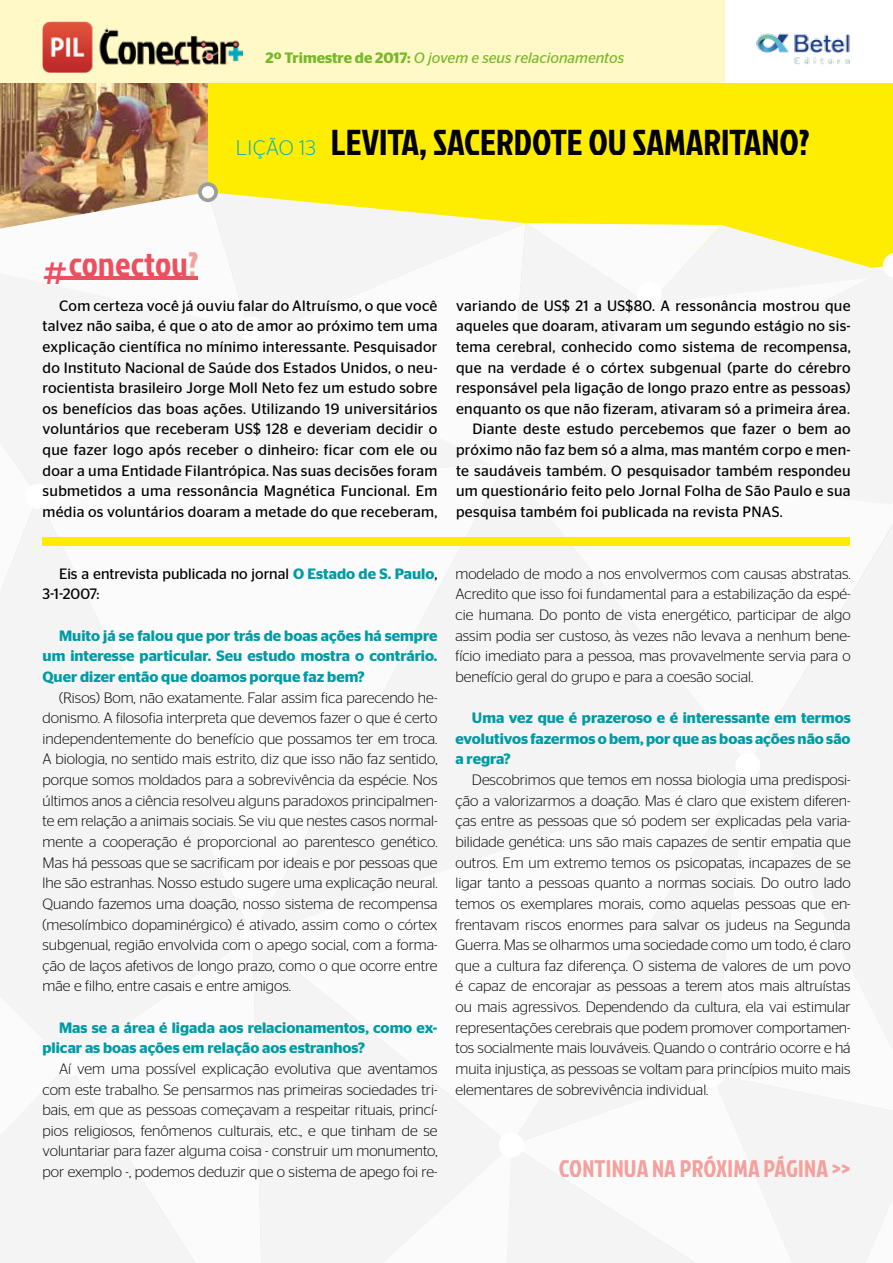
<style>
.page{position:relative;width:893px;height:1263px;background:#fff}
.page>*{position:absolute;margin:0;border:0;box-sizing:border-box;transform-origin:0 0}
.t1{font:36px "Jockey One";color:#000}
.t2{font:34.05px "Jockey One";letter-spacing:.01em;color:#ea5160}
.t3{font:24px "Jockey One";letter-spacing:.01em;color:#f4a09d}
.t4{font:300 15px/20.7px "Stag Sans";color:#000;text-align:justify}
.t5{font:15px/20.7px "Stag Sans";letter-spacing:.02em;color:#000;text-align:justify}
.t6{font:600 15px/20.7px "Stag Sans";color:#009ba4;text-align:justify}
.t7{font:15px/20.7px "Stag Sans";color:#000}
.t8{font:italic 15px "Stag Sans";color:#76b82a}
.s1{font-weight:600;font-style:normal}
.s2{font-size:40.8px}
.s3{color:#f4a09d}
.s4{font-family:"Stag Sans";font-weight:300;font-size:21px;color:#00aec3}
.s5{font-weight:600;color:#009ba4}
</style>
<div class="page">
<div style="left:0;top:0;width:893px;height:124px;background:#fff9c7"></div>
<div style="left:725px;top:0;width:168px;height:124px;background:#fff"></div>
<div style="left:43px;top:84px;width:850px;height:235px;background:#ffed00"></div>
<img style="left:0;top:84px;width:208px;height:108px">
<svg style="left:0;top:192px;width:208px;height:81px;background:#eae1d8"></svg>
<div style="left:0;top:273px;width:251px;height:190px;background:#f4f4f4"></div>
<svg style="left:208px;top:193px;width:315px;height:146px;fill:#f8f4f4"></svg>
<div style="left:251px;top:223px;width:255px;height:240px;background:#f4f4f4"></div>
<div style="left:0;top:442px;width:38px;height:44px;background:#f4f4f4"></div>
<div style="left:38px;top:463px;width:215px;height:32px;background:#f4f4f4"></div>
<svg style="left:253px;top:463px;width:253px;height:303px"></svg>
<div style="left:506px;top:504px;width:242px;height:262px;background:#f4f4f4"></div>
<div style="left:0;top:508px;width:253px;height:488px;background:#f4f4f4"></div>
<div style="left:258px;top:766px;width:253px;height:166px;background:#f4f4f4"></div>
<div style="left:748px;top:524px;width:145px;height:242px;background:#f4f4f4"></div>
<svg style="left:506px;top:473px;width:387px;height:31px"></svg>
<div style="left:69px;top:936px;width:184px;height:60px;background:#f4f4f4"></div>
<div style="left:253px;top:944px;width:248px;height:319px;background:#f4f4f4"></div>
<svg style="left:511px;top:766px;width:201px;height:308px"></svg>
<svg style="left:712px;top:766px;width:181px;height:295px"></svg>
<svg style="left:518px;top:1074px;width:182px;height:67px"></svg>
<div style="left:382px;top:1145px;width:313px;height:118px;background:#f4f4f4"></div>
<div style="left:717px;top:1077px;width:176px;height:186px;background:#f4f4f4"></div>
<svg style="left:0;top:996px;width:264px;height:267px"></svg>
<div style="left:493px;top:451px;width:26px;height:25px;background:#fff;border-radius:50%"></div>
<div style="left:735px;top:753px;width:26px;height:25px;background:#fff;border-radius:50%"></div>
<div style="left:506px;top:223px;width:387px;height:250px;background:#f4f4f4"></div>
<div style="left:699px;top:1061px;width:26px;height:26px;background:#fff;border-radius:50%"></div>
<div style="left:499px;top:1132px;width:25px;height:26px;background:#fff;border-radius:50%"></div>
<div style="left:240px;top:923px;width:25px;height:25px;background:#fff;border-radius:50%"></div>
<div style="left:56px;top:1051px;width:25px;height:26px;background:#fff;border-radius:50%"></div>
<div style="left:636px;top:281px;width:26px;height:26px;background:#fff;border-radius:50%"></div>
<div style="left:238px;top:316px;width:26px;height:26px;background:#fff;border-radius:50%"></div>
<div style="left:25px;top:484px;width:25px;height:25px;background:#fff;border-radius:50%"></div>
<div style="left:200px;top:184px;width:16px;height:16px;background:#fff;border-radius:50%"></div>
<div style="left:198px;top:182px;width:20px;height:20px;border:4px solid #9d9d9c;border-radius:50%"></div>
<img style="left:756px;top:33px;width:94px;height:31px">
<hr style="left:59px;top:276px;width:139px;height:3px;background:#ea5160">
<img style="left:43px;top:22px;width:200px;height:51px">
<div style="left:43px;top:537px;width:807px;height:8px;background:#ffed00"></div>
<p class="t8" style="left:266px;top:49px;width:360px"><span class="s1">2º Trimestre de 2017:</span> O jovem e seus relacionamentos</p>
<h2 class="t2" style="left:43px;top:239px;width:158px"><span class="s2">#</span>conectou<span class="s3">?</span></h2>
<h1 class="t1" style="left:236px;top:116px;width:576px"><span class="s4">LIÇÃO 13</span> LEVITA, SACERDOTE OU SAMARITANO?</h1>
<p class="t5" style="left:43px;top:295px;width:396px;text-indent:16px">Com certeza você já ouviu falar do Altruísmo, o que você talvez não saiba, é que o ato de amor ao próximo tem uma explicação científica no mínimo interessante. Pesquisador do Instituto Nacional de Saúde dos Estados Unidos, o neu&shy;rocientista brasileiro Jorge Moll Neto fez um estudo sobre os benefícios das boas ações. Utilizando 19 universitários voluntários que receberam US$ 128 e deveriam decidir o que fazer logo após receber o dinheiro: ficar com ele ou doar a uma Entidade Filantrópica. Nas suas decisões foram submetidos a uma ressonância Magnética Funcional. Em média os voluntários doaram a metade do que receberam,</p>
<p class="t5" style="left:456px;top:295px;width:396px">variando de US$ 21 a US$80. A ressonância mostrou que</p>
<p class="t5" style="left:456px;top:316px;width:396px">aqueles que doaram, ativaram um segundo estágio no sis-</p>
<p class="t5" style="left:456px;top:336px;width:396px">tema cerebral, conhecido como sistema de recompensa,</p>
<p class="t5" style="left:456px;top:357px;width:396px">que na verdade é o córtex subgenual (parte do cérebro</p>
<p class="t5" style="left:456px;top:377px;width:396px">responsável pela ligação de longo prazo entre as pessoas)</p>
<p class="t5" style="left:456px;top:398px;width:395px">enquanto os que não fizeram, ativaram só a primeira área.</p>
<p class="t5" style="left:473px;top:419px;width:380px">Diante deste estudo percebemos que fazer o bem ao</p>
<p class="t5" style="left:456px;top:439px;width:396px">próximo não faz bem só a alma, mas mantém corpo e men-</p>
<p class="t5" style="left:456px;top:460px;width:396px">te saudáveis também. O pesquisador também respondeu</p>
<p class="t5" style="left:456px;top:481px;width:396px">um questionário feito pelo Jornal Folha de São Paulo e sua</p>
<p class="t5" style="left:456px;top:501px;width:328px">pesquisa também foi publicada na revista PNAS.</p>
<p class="t7" style="left:43px;top:563px;width:396px;text-indent:16px">Eis a entrevista publicada no jornal <span class="s5">O Estado de S. Paulo</span>,<br>3-1-2007:</p>
<p class="t6" style="left:43px;top:625px;width:396px;text-indent:16px">Muito já se falou que por trás de boas ações há sempre um interesse particular. Seu estudo mostra o contrário.<br>Quer dizer então que doamos porque faz bem?</p>
<p class="t4" style="left:43px;top:687px;width:396px;text-indent:16px">(Risos) Bom, não exatamente. Falar assim fica parecendo he&shy;donismo. A filosofia interpreta que devemos fazer o que é certo independentemente do benefício que possamos ter em troca.<br>A biologia, no sentido mais estrito, diz que isso não faz sentido, porque somos moldados para a sobrevivência da espécie. Nos últimos anos a ciência resolveu alguns paradoxos principalmen&shy;te em relação a animais sociais. Se viu que nestes casos normal&shy;mente a cooperação é proporcional ao parentesco genético.<br>Mas há pessoas que se sacrificam por ideais e por pessoas que lhe são estranhas. Nosso estudo sugere uma explicação neural.<br>Quando fazemos uma doação, nosso sistema de recompensa (mesolímbico dopaminérgico) é ativado, assim como o córtex subgenual, região envolvida com o apego social, com a forma&shy;ção de laços afetivos de longo prazo, como o que ocorre entre mãe e filho, entre casais e entre amigos.</p>
<p class="t6" style="left:43px;top:1017px;width:396px;text-indent:16px">Mas se a área é ligada aos relacionamentos, como ex&shy;plicar as boas ações em relação aos estranhos?</p>
<p class="t4" style="left:43px;top:1058px;width:396px;text-indent:16px">Aí vem uma possível explicação evolutiva que aventamos com este trabalho. Se pensarmos nas primeiras sociedades tri&shy;bais, em que as pessoas começavam a respeitar rituais, princí&shy;pios religiosos, fenômenos culturais, etc., e que tinham de se voluntariar para fazer alguma coisa - construir um monumento, por exemplo -, podemos deduzir que o sistema de apego foi re-</p>
<p class="t4" style="left:455px;top:563px;width:397px">modelado de modo a nos envolvermos com causas abstratas.<br>Acredito que isso foi fundamental para a estabilização da espé&shy;cie humana. Do ponto de vista energético, participar de algo assim podia ser custoso, às vezes não levava a nenhum bene&shy;fício imediato para a pessoa, mas provavelmente servia para o benefício geral do grupo e para a coesão social.</p>
<p class="t6" style="left:455px;top:708px;width:397px;text-indent:16px">Uma vez que é prazeroso e é interessante em termos evolutivos fazermos o bem, por que as boas ações não são a regra?</p>
<p class="t4" style="left:455px;top:769px;width:397px;text-indent:16px">Descobrimos que temos em nossa biologia uma predisposi&shy;ção a valorizarmos a doação. Mas é claro que existem diferen&shy;ças entre as pessoas que só podem ser explicadas pela varia&shy;bilidade genética: uns são mais capazes de sentir empatia que outros. Em um extremo temos os psicopatas, incapazes de se ligar tanto a pessoas quanto a normas sociais. Do outro lado temos os exemplares morais, como aquelas pessoas que en&shy;frentavam riscos enormes para salvar os judeus na Segunda Guerra. Mas se olharmos uma sociedade como um todo, é claro que a cultura faz diferença. O sistema de valores de um povo é capaz de encorajar as pessoas a terem atos mais altruístas ou mais agressivos. Dependendo da cultura, ela vai estimular representações cerebrais que podem promover comportamen&shy;tos socialmente mais louváveis. Quando o contrário ocorre e há muita injustiça, as pessoas se voltam para princípios muito mais elementares de sobrevivência individual.</p>
<h3 class="t3" style="left:559px;top:1151px;width:293px">CONTINUA NA PRÓXIMA PÁGINA &gt;&gt;</h3>
</div>
